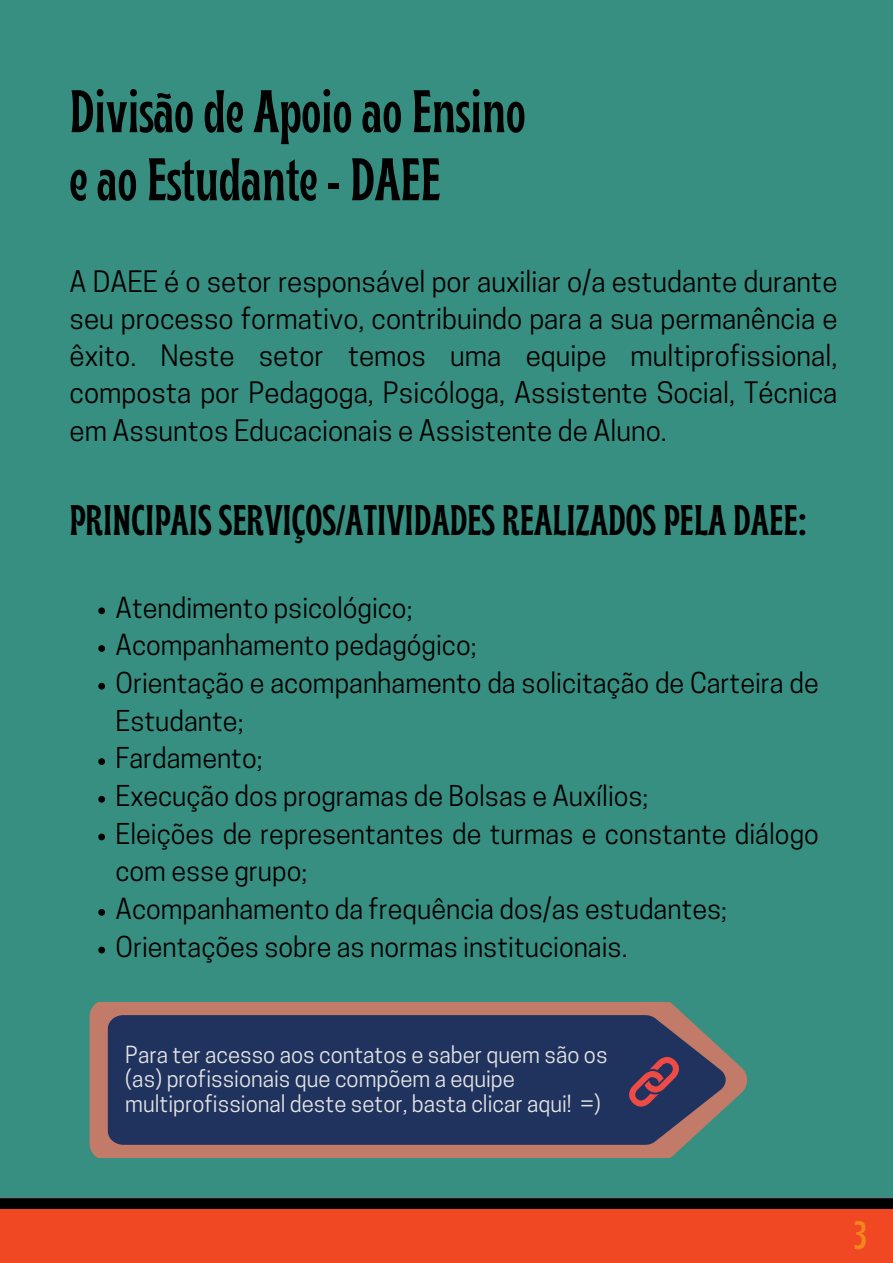
<style>
.page{position:relative;width:893px;height:1263px;background:#378f81}
.page>*{position:absolute;margin:0;border:0;box-sizing:border-box;transform-origin:0 0}
.t1{font:700 condensed 59.93px/68.1px "Brice";color:#010101}
.t2{font:700 condensed 42.75px "Brice";color:#010101}
.t3{font:700 condensed 39.38px "Brice";color:#f6851f}
.t4{font:27.75px/37.1px "Cooper Hewitt";color:#010101;text-align:justify}
.t5{font:27px/37.7px "Cooper Hewitt";color:#010101}
.t6{font:22.12px/24.8px "Cooper Hewitt";color:#e3e3e2}
</style>
<div class="page">
<svg style="left:0;top:1197px;width:893px;height:12px;background:#0c0d0e"></svg>
<div style="left:0;top:1209px;width:893px;height:54px;background:#ef4823"></div>
<svg style="left:90px;top:1002px;width:657px;height:155px;fill:#c27b68"></svg>
<svg style="left:108px;top:1015px;width:619px;height:130px;background:#273860"></svg>
<svg style="left:624px;top:1052px;width:59px;height:59px;background:#533858"></svg>
<svg style="left:98px;top:607px;width:7px;height:7px"></svg>
<svg style="left:98px;top:645px;width:7px;height:7px"></svg>
<svg style="left:98px;top:683px;width:7px;height:6px"></svg>
<svg style="left:98px;top:758px;width:7px;height:7px"></svg>
<svg style="left:98px;top:796px;width:7px;height:7px"></svg>
<svg style="left:98px;top:833px;width:7px;height:7px"></svg>
<svg style="left:98px;top:909px;width:7px;height:7px"></svg>
<svg style="left:98px;top:947px;width:7px;height:6px"></svg>
<p class="t1" style="left:70px;top:83px;width:457px">Divisão de Apoio ao Ensino e ao Estudante - DAEE</p>
<p class="t4" style="left:70px;top:266px;width:769px">A DAEE é o setor responsável por auxiliar o/a estudante durante seu processo formativo, contribuindo para a sua permanência e êxito. Neste setor temos uma equipe multiprofissional, composta por Pedagoga, Psicóloga, Assistente Social, Técnica em Assuntos Educacionais e Assistente de Aluno.</p>
<h3 class="t2" style="left:70px;top:503px;width:739px">PRINCIPAIS SERVIÇOS/ATIVIDADES REALIZADOS PELA DAEE:</h3>
<h2 class="t5" style="left:115px;top:592px;width:298px">Atendimento psicológico;</h2>
<p class="t5" style="left:115px;top:630px;width:362px">Acompanhamento pedagógico;</p>
<p class="t5" style="left:115px;top:667px;width:705px">Orientação e acompanhamento da solicitação de Carteira de<br>Estudante;</p>
<p class="t5" style="left:115px;top:743px;width:149px">Fardamento;</p>
<p class="t5" style="left:115px;top:780px;width:534px">Execução dos programas de Bolsas e Auxílios;</p>
<p class="t5" style="left:115px;top:818px;width:705px">Eleições de representantes de turmas e constante diálogo com esse grupo;</p>
<p class="t5" style="left:115px;top:893px;width:613px">Acompanhamento da frequência dos/as estudantes;</p>
<p class="t5" style="left:115px;top:931px;width:513px">Orientações sobre as normas institucionais.</p>
<h1 class="t6" style="left:125px;top:1045px;width:484px">Para ter acesso aos contatos e saber quem são os (as) profissionais que compõem a equipe multiprofissional deste setor, basta clicar aqui! =)</h1>
<p class="t3" style="left:854px;top:1220px;width:14px">3</p>
</div>
